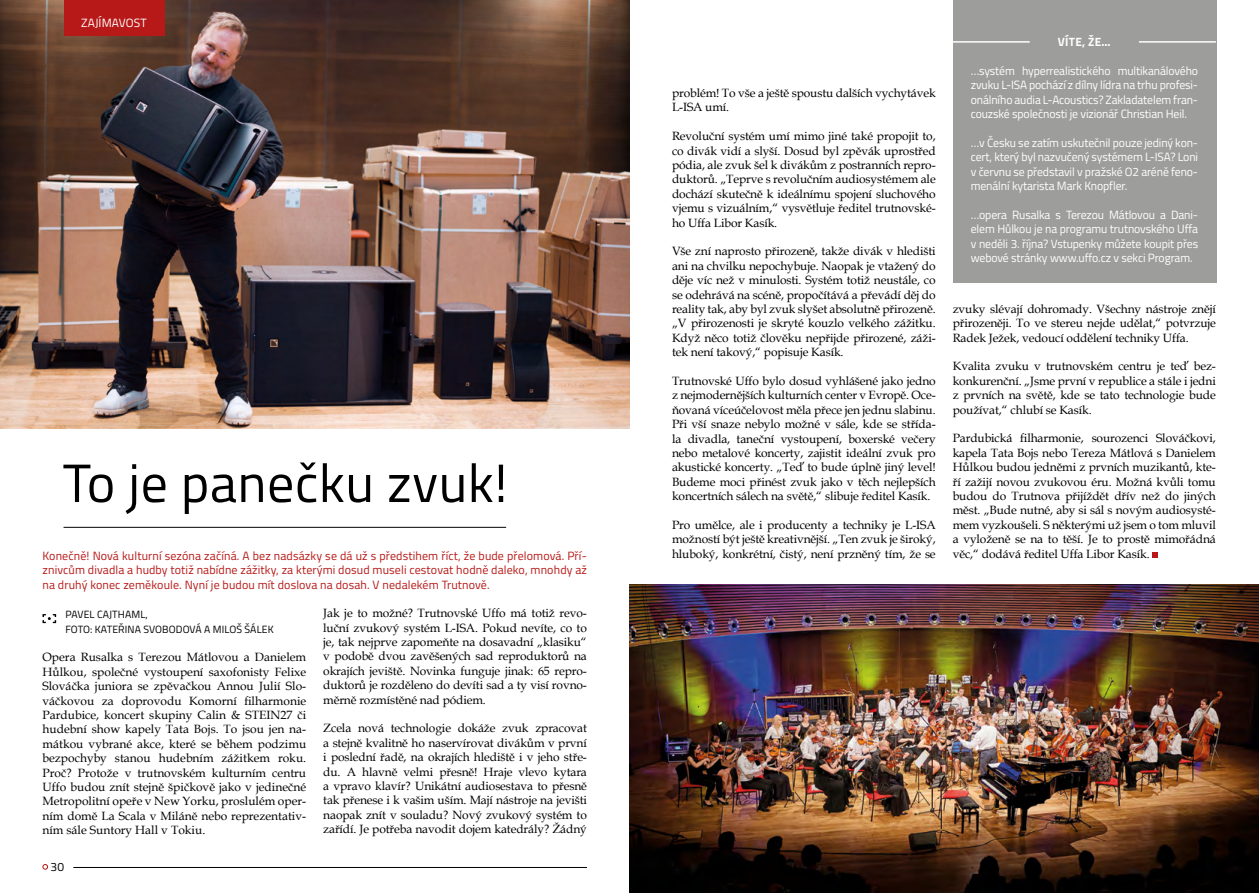
<style>
.page{position:relative;width:1259px;height:893px;background:#fff}
.page>*{position:absolute;margin:0;border:0;box-sizing:border-box;transform-origin:0 0}
.t1{font:54px "Titillium Web";letter-spacing:.01em;color:#000}
.t2{font:12px/14.4px "Book Antiqua";letter-spacing:-.01em;color:#000;text-align:justify}
.t3{font:12px/14.4px "Titillium Web";letter-spacing:-.01em;color:#fff;text-align:justify}
.t4{font:12px/14.4px "Titillium";letter-spacing:.01em;color:#b71918;text-align:justify}
.t5{font:12px "Titillium Web";letter-spacing:.01em;color:#fff}
.t6{font:700 12px "Titillium Web";letter-spacing:.025em;color:#fff}
.t7{font:12px "Titillium Web";color:#000}
.t8{font:10.5px/15px "Titillium Web";letter-spacing:.01em;color:#000}
</style>
<div class="page">
<svg style="left:43px;top:864px;width:5px;height:5px"></svg>
<hr style="left:73px;top:867px;width:514px;height:1px;background:#000">
<img style="left:0;top:0;width:629px;height:428px">
<div style="left:64px;top:0;width:100px;height:35px;background:#b71918"></div>
<hr style="left:64px;top:527px;width:442px;height:1px;background:#000">
<div style="left:952px;top:0;width:264px;height:283px;background:#9d9d9c"></div>
<hr style="left:1139px;top:41px;width:76px;height:2px;background:#fff">
<hr style="left:952px;top:41px;width:77px;height:2px;background:#fff">
<img style="left:629px;top:584px;width:630px;height:309px">
<svg style="left:43px;top:614px;width:13px;height:9px"></svg>
<svg style="left:1152px;top:552px;width:6px;height:5px"></svg>
<p class="t5" style="left:81px;top:14px;width:67px">ZAJÍMAVOST</p>
<h1 class="t1" style="left:63px;top:444px;width:446px">To je panečku zvuk!</h1>
<p class="t4" style="left:43px;top:548px;width:546px">Konečně! Nová kulturní sezóna začíná. A bez nadsázky se dá už s předstihem říct, že bude přelomová. Pří&shy;znivcům divadla a hudby totiž nabídne zážitky, za kterými dosud museli cestovat hodně daleko, mnohdy až na druhý konec zeměkoule. Nyní je budou mít doslova na dosah. V nedalekém Trutnově.</p>
<p class="t8" style="left:65px;top:606px;width:210px">PAVEL CAJTHAML,<br>FOTO: KATEŘINA SVOBODOVÁ A MILOŠ ŠÁLEK</p>
<p class="t2" style="left:43px;top:650px;width:265px">Opera Rusalka s Terezou Mátlovou a Danielem Hůlkou, společné vystoupení saxofonisty Felixe Slováčka juniora se zpěvačkou Annou Julií Slo&shy;váčkovou za doprovodu Komorní filharmonie Pardubice, koncert skupiny Calin &amp; STEIN27 či hudební show kapely Tata Bojs. To jsou jen na&shy;mátkou vybrané akce, které se během podzimu bezpochyby stanou hudebním zážitkem roku.<br>Proč? Protože v trutnovském kulturním centru Uffo budou znít stejně špičkově jako v jedinečné Metropolitní opeře v New Yorku, proslulém oper&shy;ním domě La Scala v Miláně nebo reprezentativ&shy;ním sále Suntory Hall v Tokiu.</p>
<p class="t7" style="left:51px;top:858px;width:15px">30</p>
<p class="t2" style="left:323px;top:606px;width:265px">Jak je to možné? Trutnovské Uffo má totiž revo&shy;luční zvukový systém L-ISA. Pokud nevíte, co to je, tak nejprve zapomeňte na dosavadní „klasiku“ v podobě dvou zavěšených sad reproduktorů na okrajích jeviště. Novinka funguje jinak: 65 repro&shy;duktorů je rozděleno do devíti sad a ty visí rovno&shy;měrně rozmístěné nad pódiem.</p>
<p class="t2" style="left:323px;top:721px;width:265px">Zcela nová technologie dokáže zvuk zpracovat a stejně kvalitně ho naservírovat divákům v první i poslední řadě, na okrajích hlediště i v jeho stře&shy;du. A hlavně velmi přesně! Hraje vlevo kytara a vpravo klavír? Unikátní audiosestava to přesně tak přenese i k vašim uším. Mají nástroje na jevišti naopak znít v souladu? Nový zvukový systém to zařídí. Je potřeba navodit dojem katedrály? Žádný</p>
<p class="t2" style="left:672px;top:85px;width:265px">problém! To vše a ještě spoustu dalších vychytávek<br>L-ISA umí.</p>
<p class="t2" style="left:672px;top:129px;width:265px">Revoluční systém umí mimo jiné také propojit to, co divák vidí a slyší. Dosud byl zpěvák uprostřed pódia, ale zvuk šel k divákům z postranních repro&shy;duktorů. „Teprve s revolučním audiosystémem ale dochází skutečně k ideálnímu spojení sluchového vjemu s vizuálním,“ vysvětluje ředitel trutnovské&shy;ho Uffa Libor Kasík.</p>
<p class="t2" style="left:672px;top:244px;width:265px">Vše zní naprosto přirozeně, takže divák v hledišti ani na chvilku nepochybuje. Naopak je vtažený do děje víc než v minulosti. Systém totiž neustále, co se odehrává na scéně, propočítává a převádí děj do reality tak, aby byl zvuk slyšet absolutně přirozeně. „V přirozenosti je skryté kouzlo velkého zážitku.<br>Když něco totiž člověku nepřijde přirozené, záži&shy;tek není takový,“ popisuje Kasík.</p>
<p class="t2" style="left:672px;top:373px;width:265px">Trutnovské Uffo bylo dosud vyhlášené jako jedno z nejmodernějších kulturních center v Evropě. Oce&shy;ňovaná víceúčelovost měla přece jen jednu slabinu.<br>Při vší snaze nebylo možné v sále, kde se střída&shy;la divadla, taneční vystoupení, boxerské večery nebo metalové koncerty, zajistit ideální zvuk pro akustické koncerty. „Teď to bude úplně jiný level!<br>Budeme moci přinést zvuk jako v těch nejlepších koncertních sálech na světě,“ slibuje ředitel Kasík.</p>
<p class="t2" style="left:672px;top:517px;width:265px">Pro umělce, ale i producenty a techniky je L-ISA možností být ještě kreativnější. „Ten zvuk je široký, hluboký, konkrétní, čistý, není przněný tím, že se</p>
<p class="t6" style="left:1058px;top:32px;width:54px">VÍTE, ŽE…</p>
<p class="t3" style="left:970px;top:63px;width:229px">…systém hyperrealistického multikanálového zvuku L-ISA pochází z dílny lídra na trhu profesi&shy;onálního audia L-Acoustics? Zakladatelem fran&shy;couzské společnosti je vizionář Christian Heil.</p>
<p class="t3" style="left:970px;top:135px;width:229px">…v Česku se zatím uskutečnil pouze jediný kon&shy;cert, který byl nazvučený systémem L-ISA? Loni v červnu se představil v pražské O2 aréně feno&shy;menální kytarista Mark Knopfler.</p>
<p class="t3" style="left:970px;top:207px;width:229px">…opera Rusalka s Terezou Mátlovou a Dani&shy;elem Hůlkou je na programu trutnovského Uffa v neděli 3. října? Vstupenky můžete koupit přes webové stránky www.uffo.cz v sekci Program.</p>
<p class="t2" style="left:952px;top:301px;width:265px">zvuky slévají dohromady. Všechny nástroje znějí přirozeněji. To ve stereu nejde udělat,“ potvrzuje Radek Ježek, vedoucí oddělení techniky Uffa.</p>
<p class="t2" style="left:952px;top:359px;width:265px">Kvalita zvuku v trutnovském centru je teď bez&shy;konkurenční. „Jsme první v republice a stále i jedni z prvních na světě, kde se tato technologie bude používat,“ chlubí se Kasík.</p>
<p class="t2" style="left:952px;top:431px;width:265px">Pardubická filharmonie, sourozenci Slováčkovi, kapela Tata Bojs nebo Tereza Mátlová s Danielem Hůlkou budou jedněmi z prvních muzikantů, kte&shy;ří zažijí novou zvukovou éru. Možná kvůli tomu budou do Trutnova přijíždět dřív než do jiných měst. „Bude nutné, aby si sál s novým audiosysté&shy;mem vyzkoušeli. S některými už jsem o tom mluvil a vyloženě se na to těší. Je to prostě mimořádná věc,“ dodává ředitel Uffa Libor Kasík.</p>
</div>
